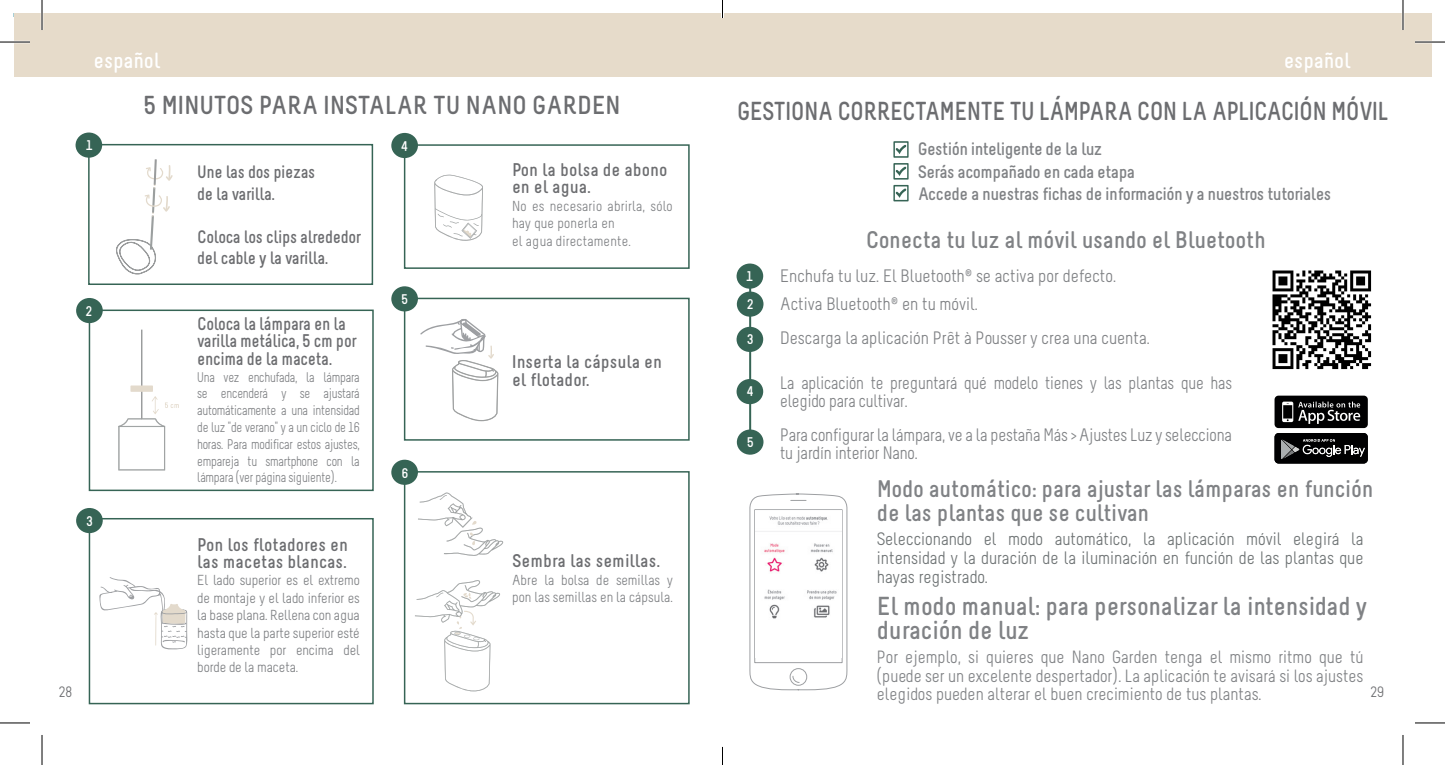
<style>
.page{position:relative;width:1445px;height:765px;background:#fff}
.page>*{position:absolute;margin:0;border:0;box-sizing:border-box;transform-origin:0 0}
.t1{font:700 26px/24px "Melbourne";color:#808285}
.t2{font:700 26px "Melbourne";letter-spacing:-.015em;color:#6c6d70;scale:.93 1}
.t3{font:700 26px "Melbourne";letter-spacing:-.015em;color:#6c6d70}
.t4{font:700 24px/24px "Melbourne";color:#808285}
.t5{font:700 22px "Melbourne";color:#fff}
.t6{font:700 18.4px/17.4px "Melbourne";letter-spacing:.01em;color:#6c6d70}
.t7{font:700 18.4px/17.4px "Melbourne";letter-spacing:-.01em;color:#6c6d70;scale:.93 1}
.t8{font:18px/28px "Melbourne";letter-spacing:-.01em;color:#808285}
.t9{font:18px/18.6px "Melbourne";color:#6f7475;text-align:justify}
.t10{font:700 18px/22.8px "Melbourne";letter-spacing:-.02em;color:#808285}
.t11{font:18px/18px "Melbourne";letter-spacing:-.01em;color:#808285;scale:.95 1}
.t12{font:700 18px/21.6px "Melbourne";letter-spacing:-.01em;color:#6c6d70;scale:.95 1}
.t13{font:17.8px/18.6px "Melbourne";color:#808285;text-align:justify}
.t14{font:15px "Melbourne";color:#6c6d70}
.t15{font:14.4px/17.4px "Melbourne";color:#808285}
.t16{font:14px/16.8px "Melbourne";letter-spacing:-.02em;color:#808285;text-align:justify;scale:.92 1}
.t17{font:700 14px/28.8px "Melbourne";color:#fff}
</style>
<div class="page">
<div style="left:14px;top:14px;width:1417px;height:63px;background:#e6dbca"></div>
<img style="left:1272px;top:270px;width:100px;height:100px">
<hr style="left:749px;top:283px;width:2px;height:169px;background:#366455">
<div style="left:736px;top:263px;width:27px;height:26px;background:#366455;border-radius:50%"></div>
<div style="left:736px;top:291px;width:28px;height:26px;background:#366455;border-radius:50%"></div>
<div style="left:736px;top:326px;width:27px;height:26px;background:#366455;border-radius:50%"></div>
<div style="left:736px;top:378px;width:27px;height:26px;background:#366455;border-radius:50%"></div>
<div style="left:736px;top:429px;width:28px;height:26px;background:#366455;border-radius:50%"></div>
<svg style="left:749px;top:493px;width:99px;height:197px"></svg>
<img style="left:755px;top:510px;width:86px;height:147px">
<div style="left:88px;top:144px;width:285px;height:141px;border:2px solid #366455"></div>
<div style="left:404px;top:297px;width:286px;height:143px;border:2px solid #366455"></div>
<div style="left:404px;top:471px;width:286px;height:233px;border:2px solid #366455"></div>
<div style="left:89px;top:309px;width:285px;height:182px;border:2px solid #366455"></div>
<div style="left:89px;top:518px;width:285px;height:186px;border:2px solid #366455"></div>
<div style="left:404px;top:144px;width:286px;height:125px;border:2px solid #366455"></div>
<div style="left:75px;top:132px;width:27px;height:26px;background:#366455;border-radius:50%"></div>
<div style="left:391px;top:459px;width:27px;height:26px;background:#366455;border-radius:50%"></div>
<div style="left:76px;top:297px;width:27px;height:26px;background:#366455;border-radius:50%"></div>
<div style="left:76px;top:507px;width:27px;height:26px;background:#366455;border-radius:50%"></div>
<div style="left:391px;top:133px;width:27px;height:25px;background:#366455;border-radius:50%"></div>
<div style="left:391px;top:286px;width:27px;height:25px;background:#366455;border-radius:50%"></div>
<svg style="left:99px;top:577px;width:89px;height:73px"></svg>
<svg style="left:420px;top:319px;width:78px;height:103px"></svg>
<hr style="left:141px;top:329px;width:1px;height:89px;background:#9a9c9d">
<div style="left:130px;top:385px;width:23px;height:6px;background:#e3dacc"></div>
<svg style="left:118px;top:396px;width:61px;height:74px"></svg>
<svg style="left:893px;top:141px;width:15px;height:38px"></svg>
<svg style="left:893px;top:185px;width:15px;height:16px"></svg>
<svg style="left:434px;top:174px;width:49px;height:67px"></svg>
<svg style="left:418px;top:492px;width:86px;height:63px"></svg>
<svg style="left:415px;top:580px;width:85px;height:112px"></svg>
<svg style="left:1274px;top:395px;width:93px;height:68px;background:#3a3a3a"></svg>
<svg style="left:116px;top:159px;width:57px;height:116px"></svg>
<hr style="left:0;top:41px;width:30px;height:2px;background:#fff">
<hr style="left:1415px;top:41px;width:30px;height:2px;background:#fff">
<hr style="left:41px;top:0;width:2px;height:30px;background:#fff">
<hr style="left:1401px;top:0;width:3px;height:30px;background:#fff">
<hr style="left:0;top:42px;width:30px;height:1px;background:#000">
<hr style="left:1415px;top:42px;width:30px;height:1px;background:#000">
<hr style="left:0;top:722px;width:30px;height:1px;background:#000">
<hr style="left:1415px;top:722px;width:30px;height:1px;background:#000">
<hr style="left:42px;top:0;width:1px;height:30px;background:#000">
<hr style="left:42px;top:734px;width:1px;height:30px;background:#000">
<hr style="left:1402px;top:0;width:1px;height:30px;background:#000">
<hr style="left:1402px;top:734px;width:1px;height:30px;background:#000">
<hr style="left:721px;top:0;width:3px;height:18px;background:#fff">
<svg style="left:722px;top:0;width:1px;height:18px"></svg>
<svg style="left:722px;top:746px;width:1px;height:18px"></svg>
<h3 class="t5" style="left:94px;top:47px;width:68px">español</h3>
<h3 class="t5" style="left:1284px;top:47px;width:68px">español</h3>
<h1 class="t3" style="left:144px;top:89px;width:478px">5 MINUTOS PARA INSTALAR TU NANO GARDEN</h1>
<h1 class="t2" style="left:737px;top:95px;width:702px">GESTIONA CORRECTAMENTE TU LÁMPARA CON LA APLICACIÓN MÓVIL</h1>
<p class="t17" style="left:86px;top:131px;width:8px">1</p>
<p class="t17" style="left:401px;top:131px;width:8px">4</p>
<p class="t10" style="left:918px;top:137px;width:415px">Gestión inteligente de la luz<br>Serás acompañado en cada etapa<br>Accede a nuestras fichas de información y a nuestros tutoriales</p>
<p class="t6" style="left:512px;top:161px;width:157px">Pon la bolsa de abono en el agua.</p>
<p class="t15" style="left:512px;top:198px;width:162px">No es necesario abrirla, sólo hay que ponerla en<br>el agua directamente.</p>
<p class="t12" style="left:197px;top:161px;width:126px">Une las dos piezas de la varilla.</p>
<p class="t12" style="left:197px;top:226px;width:174px">Coloca los clips alrededor del cable y la varilla.</p>
<h2 class="t4" style="left:865px;top:228px;width:401px">Conecta tu luz al móvil usando el Bluetooth</h2>
<p class="t8" style="left:780px;top:264px;width:337px">Enchufa tu luz. El Bluetooth® se activa por defecto.<br>Activa Bluetooth® en tu móvil.</p>
<p class="t8" style="left:780px;top:326px;width:371px">Descarga la aplicación Prêt à Pousser y crea una cuenta.</p>
<p class="t11" style="left:780px;top:375px;width:477px">La aplicación te preguntará qué modelo tienes y las plantas que has elegido para cultivar.</p>
<p class="t8" style="left:780px;top:427px;width:453px;line-height:18px">Para configurar la lámpara, ve a la pestaña Más &gt; Ajustes Luz y selecciona tu jardín interior Nano.</p>
<p class="t17" style="left:746px;top:261px;width:9px">1<br>2</p>
<p class="t17" style="left:747px;top:324px;width:8px">3</p>
<p class="t17" style="left:401px;top:285px;width:8px">5</p>
<p class="t17" style="left:85px;top:296px;width:8px">2</p>
<p class="t7" style="left:197px;top:315px;width:172px">Coloca la lámpara en la varilla metálica, 5 cm por encima de la maceta.</p>
<p class="t16" style="left:197px;top:369px;width:178px">Una vez enchufada, la lámpara se encenderá y se ajustará automáticamente a una intensidad de luz "de verano" y a un ciclo de 16 horas. Para modificar estos ajustes, empareja tu smartphone con la lámpara (ver página siguiente).</p>
<p class="t6" style="left:512px;top:353px;width:151px">Inserta la cápsula en el flotador.</p>
<p class="t17" style="left:747px;top:377px;width:8px">4</p>
<p class="t17" style="left:747px;top:427px;width:8px">5</p>
<p class="t17" style="left:401px;top:458px;width:8px">6</p>
<h2 class="t4" style="left:877px;top:476px;width:498px">Modo automático: para ajustar las lámparas en función de las plantas que se cultivan</h2>
<p class="t9" style="left:877px;top:531px;width:488px">Seleccionando el modo automático, la aplicación móvil elegirá la intensidad y la duración de la iluminación en función de las plantas que hayas registrado.</p>
<h1 class="t1" style="left:877px;top:593px;width:491px">El modo manual: para personalizar la intensidad y duración de luz</h1>
<p class="t13" style="left:877px;top:649px;width:488px">Por ejemplo, si quieres que Nano Garden tenga el mismo ritmo que tú (puede ser un excelente despertador). La aplicación te avisará si los ajustes elegidos pueden alterar el buen crecimiento de tus plantas.</p>
<p class="t17" style="left:86px;top:506px;width:8px">3</p>
<p class="t6" style="left:197px;top:535px;width:152px">Pon los flotadores en las macetas blancas.</p>
<p class="t15" style="left:197px;top:573px;width:164px;text-align:justify">El lado superior es el extremo de montaje y el lado inferior es la base plana. Rellena con agua hasta que la parte superior esté ligeramente por encima del borde de la maceta.</p>
<p class="t6" style="left:512px;top:552px;width:149px">Sembra las semillas.</p>
<p class="t15" style="left:512px;top:572px;width:162px">Abre la bolsa de semillas y pon las semillas en la cápsula.</p>
<p class="t14" style="left:59px;top:683px;width:15px">28</p>
<p class="t14" style="left:1370px;top:683px;width:15px">29</p>
</div>
